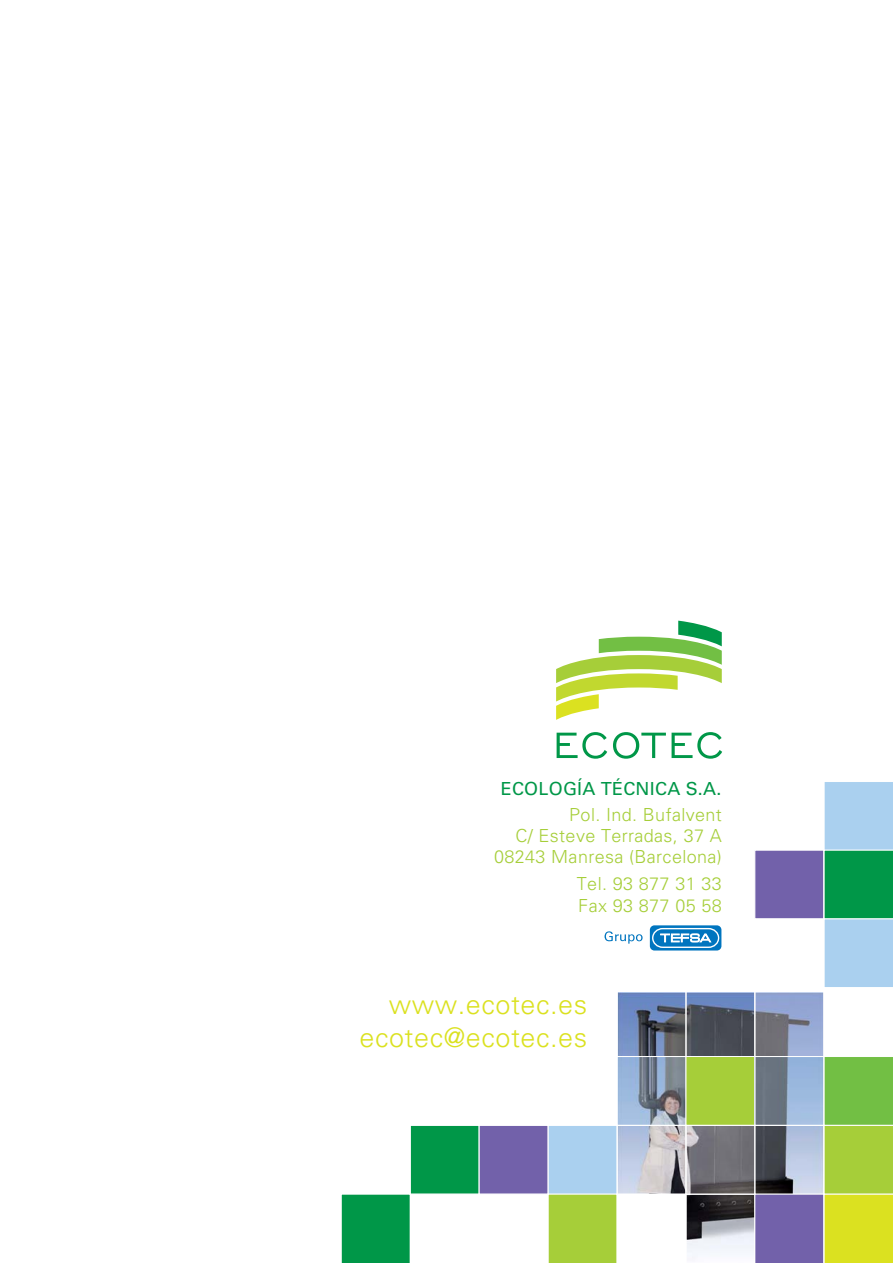
<style>
.page{position:relative;width:893px;height:1263px;background:#fff}
.page>*{position:absolute;margin:0;border:0;box-sizing:border-box;transform-origin:0 0}
.t1{font:300 27px/33px "Univers LT Std";letter-spacing:.02em;color:#dbe120;text-align:right}
.t2{font:300 18px/21px "Univers LT Std";letter-spacing:.02em;color:#a6ce39;text-align:right}
.t3{font:18px "Univers LT Std";letter-spacing:.015em;color:#009748}
</style>
<div class="page">
<svg style="left:557px;top:732px;width:50px;height:27px"></svg>
<svg style="left:613px;top:732px;width:53px;height:27px"></svg>
<svg style="left:672px;top:732px;width:50px;height:27px"></svg>
<svg style="left:556px;top:621px;width:166px;height:99px"></svg>
<svg style="left:341px;top:768px;width:552px;height:495px"></svg>
<p class="t3" style="left:501px;top:780px;width:222px">ECOLOGÍA TÉCNICA S.A.</p>
<p class="t2" style="left:494px;top:805px;width:229px">Pol. Ind. Bufalvent<br>C/ Esteve Terradas, 37 A<br>08243 Manresa (Barcelona)</p>
<p class="t2" style="left:577px;top:873px;width:146px;line-height:22.5px;text-align:left">Tel. 93 877 31 33<br>Fax 93 877 05 58</p>
<h1 class="t1" style="left:359px;top:990px;width:229px">www.ecotec.es ecotec@ecotec.es</h1>
</div>
